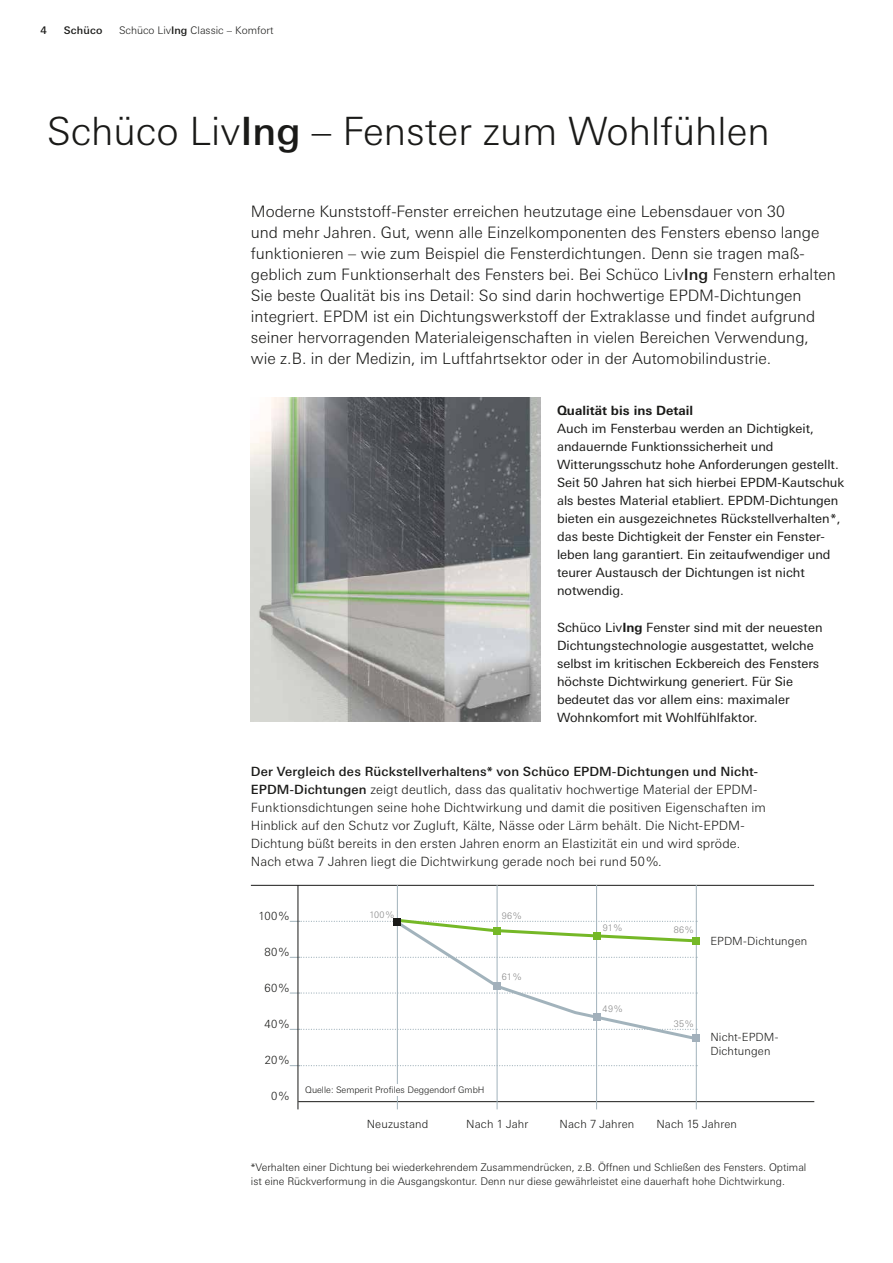
<style>
.page{position:relative;width:893px;height:1263px;background:#fff}
.page>*{position:absolute;margin:0;border:0;box-sizing:border-box;transform-origin:0 0}
.Headline{font:300 39px "Univers For Schueco 330";color:#1a1a18}
.Subline{font:300 15.75px/21px "Univers For Schueco 330";color:#1a1a18}
.Fließtext{font:12.75px/18px "Univers For Schueco 430 Reg";color:#1a1a18}
.t1{font:300 12.75px/18px "Univers For Schueco 330";letter-spacing:.01em;color:#1a1a18}
.Fließtext_Headline{font:700 12.75px "Univers For Schueco 630";color:#1a1a18}
.t2{font:300 11.25px/13.5px "Univers For Schueco 330";letter-spacing:.01em;color:#1a1a18}
.BU_rechts{font:300 10.5px/13.5px "Univers For Schueco 330";color:#1a1a18}
.Kopfzeile_links{font:300 10.5px "Univers For Schueco 330";color:#1a1a18}
.t3{font:10.5px "Univers For Schueco 530 Med";letter-spacing:.02em;color:#1a1a18}
.BU_rechts-2{font:300 9px "Univers For Schueco 330";color:#1a1a18}
.t4{font:300 9px "Univers For Schueco 330";letter-spacing:.03em;color:#878787}
.s1{font-family:"Univers For Schueco 530 Med";font-weight:400}
.s2{font-family:"Univers For Schueco 630";font-weight:700}
</style>
<div class="page">
<img style="left:251px;top:397px;width:289px;height:324px">
<hr style="left:251px;top:885px;width:563px;height:1px;background:#1a1a18">
<hr style="left:298px;top:1101px;width:516px;height:1px;background:#1a1a18">
<hr style="left:397px;top:885px;width:1px;height:224px;background:#a2b3bc">
<hr style="left:497px;top:885px;width:1px;height:224px;background:#a2b3bc">
<hr style="left:596px;top:885px;width:1px;height:224px;background:#a2b3bc">
<hr style="left:696px;top:885px;width:1px;height:224px;background:#a2b3bc">
<svg style="left:290px;top:1065px;width:406px;height:1px"></svg>
<svg style="left:290px;top:917px;width:409px;height:125px"></svg>
<div style="left:393px;top:918px;width:8px;height:8px;background:#1a1a18"></div>
<div style="left:493px;top:927px;width:7px;height:7px;background:#75b827"></div>
<div style="left:493px;top:982px;width:7px;height:8px;background:#a2b0bb"></div>
<div style="left:593px;top:932px;width:7px;height:8px;background:#75b827"></div>
<div style="left:692px;top:937px;width:8px;height:7px;background:#75b827"></div>
<div style="left:593px;top:1013px;width:7px;height:7px;background:#a2b0bb"></div>
<div style="left:692px;top:1035px;width:8px;height:7px;background:#a2b0bb"></div>
<hr style="left:298px;top:885px;width:1px;height:224px;background:#1a1a18">
<div style="left:305px;top:1084px;width:190px;height:11px;background:#fff"></div>
<p class="t3" style="left:40px;top:24px;width:8px">4</p>
<p class="t3" style="left:64px;top:24px;width:40px">Schüco</p>
<p class="Kopfzeile_links" style="left:119px;top:24px;width:156px">Schüco Liv<span class="s1">Ing</span> Classic – Komfort</p>
<p class="Headline" style="left:47px;top:109px;width:724px">Schüco Liv<span class="s1">Ing</span> – Fenster zum Wohlfühlen</p>
<p class="Subline" style="left:251px;top:200px;width:586px">Moderne Kunststoff-Fenster erreichen heutzutage eine Lebensdauer von 30<br>und mehr Jahren. Gut, wenn alle Einzelkomponenten des Fensters ebenso lange funktionieren – wie zum Beispiel die Fensterdichtungen. Denn sie tragen maß&shy;geblich zum Funktionserhalt des Fensters bei. Bei Schüco Liv<span class="s1">Ing</span> Fenstern erhalten Sie beste Qualität bis ins Detail: So sind darin hochwertige EPDM-Dichtungen integriert. EPDM ist ein Dichtungswerkstoff der Extraklasse und findet aufgrund seiner hervorragenden Materialeigenschaften in vielen Bereichen Verwendung, wie z.B. in der Medizin, im Luftfahrtsektor oder in der Automobilindustrie.</p>
<p class="Fließtext_Headline" style="left:557px;top:403px;width:138px">Qualität bis ins Detail</p>
<p class="Fließtext" style="left:557px;top:420px;width:289px">Auch im Fensterbau werden an Dichtigkeit, andauernde Funktionssicherheit und Witterungsschutz hohe Anforderungen gestellt.<br>Seit 50 Jahren hat sich hierbei EPDM-Kautschuk als bestes Material etabliert. EPDM-Dichtungen bieten ein ausgezeichnetes Rückstellverhalten*, das beste Dichtigkeit der Fenster ein Fenster&shy;leben lang garantiert. Ein zeitaufwendiger und teurer Austausch der Dichtungen ist nicht notwendig.</p>
<p class="Fließtext" style="left:557px;top:618px;width:267px">Schüco Liv<span class="s2">Ing</span> Fenster sind mit der neuesten Dichtungstechnologie ausgestattet, welche selbst im kritischen Eckbereich des Fensters höchste Dichtwirkung generiert. Für Sie bedeutet das vor allem eins: maximaler Wohnkomfort mit Wohlfühlfaktor.</p>
<p class="t1" style="left:251px;top:762px;width:517px"><span class="s1">Der Vergleich des Rückstellverhaltens* von Schüco EPDM-Dichtungen und Nicht-EPDM-Dichtungen</span> zeigt deutlich, dass das qualitativ hochwertige Material der EPDM-Funktionsdichtungen seine hohe Dichtwirkung und damit die positiven Eigenschaften im Hinblick auf den Schutz vor Zugluft, Kälte, Nässe oder Lärm behält. Die Nicht-EPDM-Dichtung büßt bereits in den ersten Jahren enorm an Elastizität ein und wird spröde.<br>Nach etwa 7 Jahren liegt die Dichtwirkung gerade noch bei rund 50%.</p>
<p class="t2" style="left:259px;top:909px;width:32px">100%</p>
<p class="t2" style="left:264px;top:945px;width:26px">80%</p>
<p class="t2" style="left:265px;top:981px;width:26px">60%</p>
<p class="t2" style="left:264px;top:1017px;width:26px">40%</p>
<p class="t2" style="left:265px;top:1053px;width:26px">20%</p>
<p class="t2" style="left:271px;top:1089px;width:19px">0%</p>
<p class="t4" style="left:369px;top:909px;width:26px">100%</p>
<p class="t4" style="left:502px;top:911px;width:21px">96%</p>
<p class="t4" style="left:502px;top:972px;width:21px">61%</p>
<p class="BU_rechts-2" style="left:305px;top:1084px;width:181px">Quelle: Semperit Profiles Deggendorf GmbH</p>
<p class="t4" style="left:603px;top:923px;width:21px">91%</p>
<p class="t4" style="left:674px;top:924px;width:21px">86%</p>
<p class="t2" style="left:710px;top:934px;width:98px">EPDM-Dichtungen</p>
<p class="t4" style="left:603px;top:1004px;width:21px">49%</p>
<p class="t4" style="left:674px;top:1019px;width:21px">35%</p>
<p class="t2" style="left:710px;top:1030px;width:70px">Nicht-EPDM-<br>Dichtungen</p>
<p class="t2" style="left:367px;top:1118px;width:63px">Neuzustand</p>
<p class="t2" style="left:466px;top:1118px;width:64px">Nach 1 Jahr</p>
<p class="t2" style="left:560px;top:1118px;width:76px">Nach 7 Jahren</p>
<p class="t2" style="left:656px;top:1118px;width:82px">Nach 15 Jahren</p>
<p class="BU_rechts" style="left:251px;top:1160px;width:557px">*Verhalten einer Dichtung bei wiederkehrendem Zusammendrücken, z.B. Öffnen und Schließen des Fensters. Optimal ist eine Rückverformung in die Ausgangskontur. Denn nur diese gewährleistet eine dauerhaft hohe Dichtwirkung.</p>
</div>
